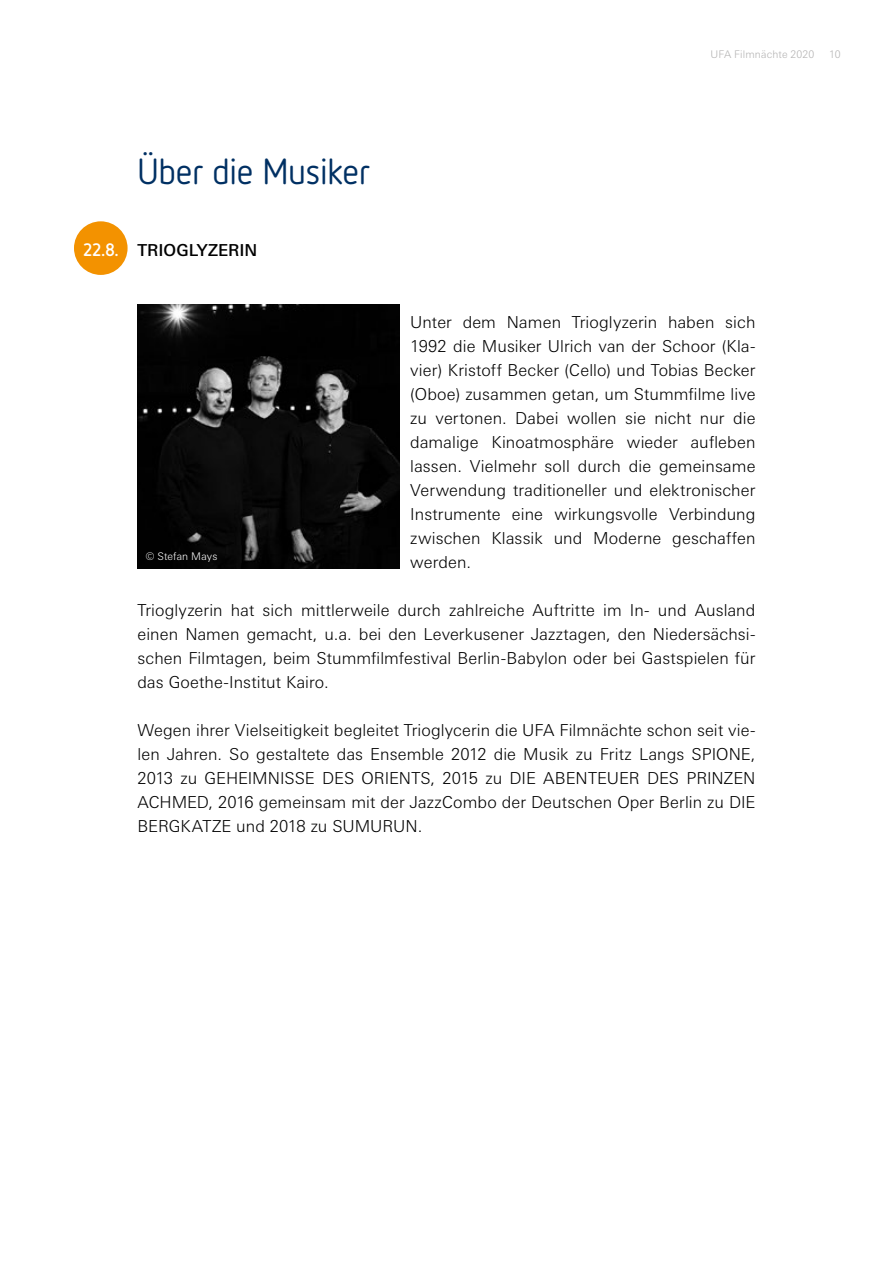
<style>
.page{position:relative;width:893px;height:1263px;background:#fff}
.page>*{position:absolute;margin:0;border:0;box-sizing:border-box;transform-origin:0 0}
.t1{font:36px "Netto OT";letter-spacing:-.015em;color:#003063}
.t2{font:700 18px "Netto OT";color:#fff}
.t3{font:300 16.5px/24px "LT Univers Basic";letter-spacing:.005em;color:#000;text-align:justify}
.t4{font:500 16.5px "LT Univers Basic";letter-spacing:-.005em;color:#000}
.t5{font:300 10.5px "LT Univers Basic";letter-spacing:.01em;color:#b3b2b2}
.t6{font:300 10.5px "LT Univers Basic";letter-spacing:.01em;color:#fff}
</style>
<div class="page">
<img style="left:137px;top:304px;width:263px;height:264px">
<div style="left:74px;top:221px;width:54px;height:54px;background:#f39200;border-radius:50%"></div>
<p class="t5" style="left:710px;top:48px;width:105px">UFA Filmnächte 2020</p>
<p class="t5" style="left:829px;top:48px;width:13px">10</p>
<h1 class="t1" style="left:137px;top:149px;width:234px">Über die Musiker</h1>
<p class="t2" style="left:84px;top:238px;width:36px">22.8.</p>
<p class="t4" style="left:137px;top:240px;width:121px">TRIOGLYZERIN</p>
<p class="t6" style="left:146px;top:550px;width:73px">© Stefan Mays</p>
<p class="t3" style="left:410px;top:310px;width:347px">Unter dem Namen Trioglyzerin haben sich 1992 die Musiker Ulrich van der Schoor (Kla&shy;vier) Kristoff Becker (Cello) und Tobias Becker (Oboe) zusammen getan, um Stummfilme live zu vertonen. Dabei wollen sie nicht nur die damalige Kinoatmosphäre wieder aufleben lassen. Vielmehr soll durch die gemeinsame Verwendung traditioneller und elektronischer Instrumente eine wirkungsvolle Verbindung zwischen Klassik und Moderne geschaffen werden.</p>
<p class="t3" style="left:137px;top:598px;width:619px">Trioglyzerin hat sich mittlerweile durch zahlreiche Auftritte im In- und Ausland einen Namen gemacht, u.a. bei den Leverkusener Jazztagen, den Niedersächsi&shy;schen Filmtagen, beim Stummfilmfestival Berlin-Babylon oder bei Gastspielen für das Goethe-Institut Kairo.</p>
<p class="t3" style="left:137px;top:718px;width:619px">Wegen ihrer Vielseitigkeit begleitet Trioglycerin die UFA Filmnächte schon seit vie&shy;len Jahren. So gestaltete das Ensemble 2012 die Musik zu Fritz Langs SPIONE, 2013 zu GEHEIMNISSE DES ORIENTS, 2015 zu DIE ABENTEUER DES PRINZEN ACHMED, 2016 gemeinsam mit der JazzCombo der Deutschen Oper Berlin zu DIE BERGKATZE und 2018 zu SUMURUN.</p>
</div>
